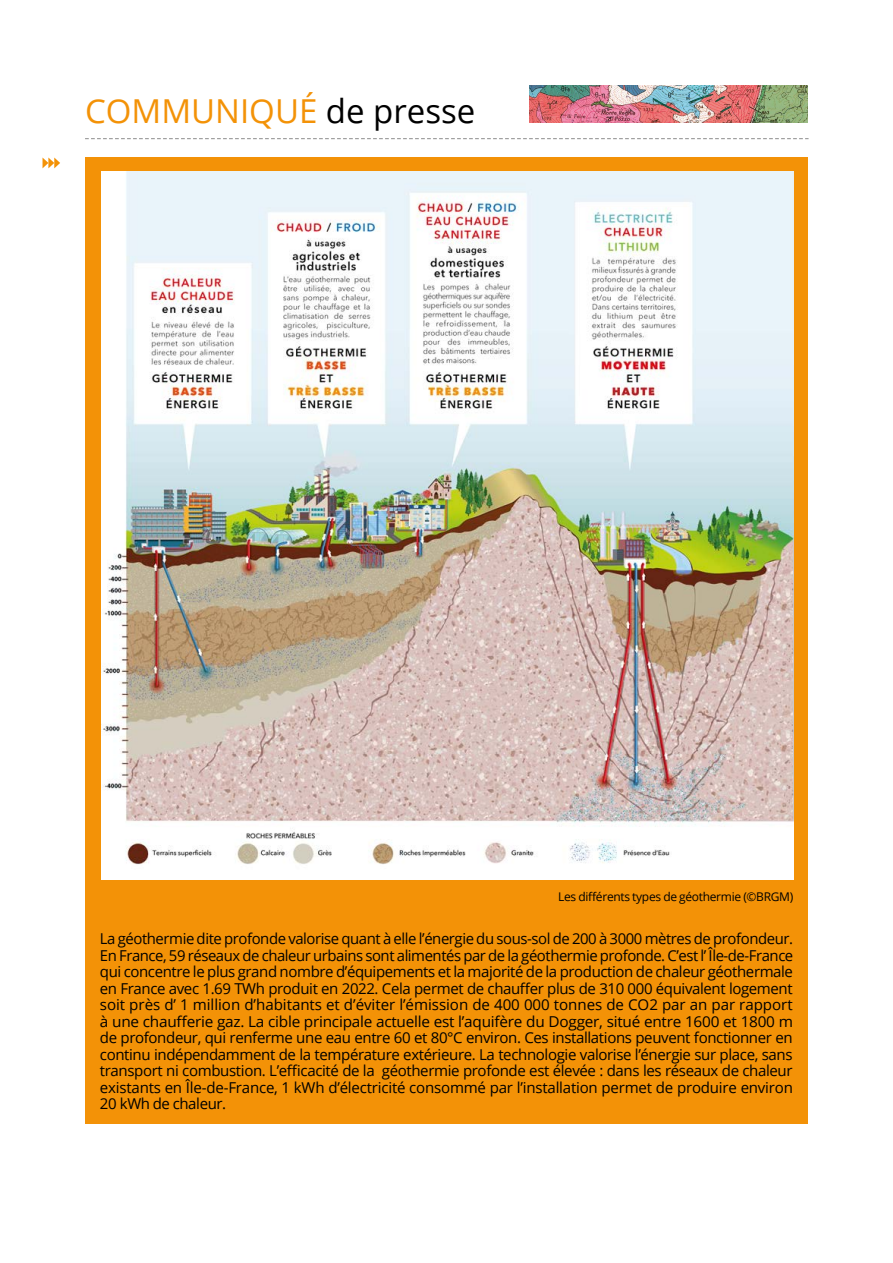
<style>
.page{position:relative;width:893px;height:1263px;background:#fff}
.page>*{position:absolute;margin:0;border:0;box-sizing:border-box;transform-origin:0 0}
.t1{font:33px "Open Sans";color:#f39207}
.t2{font:15px/16.5px "Open Sans";letter-spacing:-.015em;color:#000;text-align:justify}
.t3{font:12px "Open Sans";letter-spacing:-.025em;color:#000}
.s1{color:#000}
</style>
<div class="page">
<div style="left:85px;top:158px;width:723px;height:966px;background:#f39207"></div>
<img style="left:529px;top:85px;width:279px;height:38px">
<svg style="left:85px;top:138px;width:724px;height:1px"></svg>
<svg style="left:43px;top:158px;width:17px;height:10px"></svg>
<img style="left:101px;top:172px;width:692px;height:707px">
<h1 class="t1" style="left:85px;top:88px;width:392px">COMMUNIQUÉ <span class="s1">de presse</span></h1>
<p class="t3" style="left:558px;top:888px;width:237px">Les différents types de géothermie (©BRGM)</p>
<p class="t2" style="left:100px;top:930px;width:695px">La géothermie dite profonde valorise quant à elle l’énergie du sous-sol de 200 à 3000 mètres de profondeur.<br>En France, 59 réseaux de chaleur urbains sont alimentés par de la géothermie profonde. C’est l’ Île-de-France qui concentre le plus grand nombre d’équipements et la majorité de la production de chaleur géothermale en France avec 1.69 TWh produit en 2022. Cela permet de chauffer plus de 310 000 équivalent logement soit près d’ 1 million d’habitants et d’éviter l’émission de 400 000 tonnes de CO2 par an par rapport à une chaufferie gaz. La cible principale actuelle est l’aquifère du Dogger, situé entre 1600 et 1800 m de profondeur, qui renferme une eau entre 60 et 80°C environ. Ces installations peuvent fonctionner en continu indépendamment de la température extérieure. La technologie valorise l’énergie sur place, sans transport ni combustion. L’efficacité de la géothermie profonde est élevée : dans les réseaux de chaleur existants en Île-de-France, 1 kWh d’électricité consommé par l’installation permet de produire environ 20 kWh de chaleur.</p>
</div>
